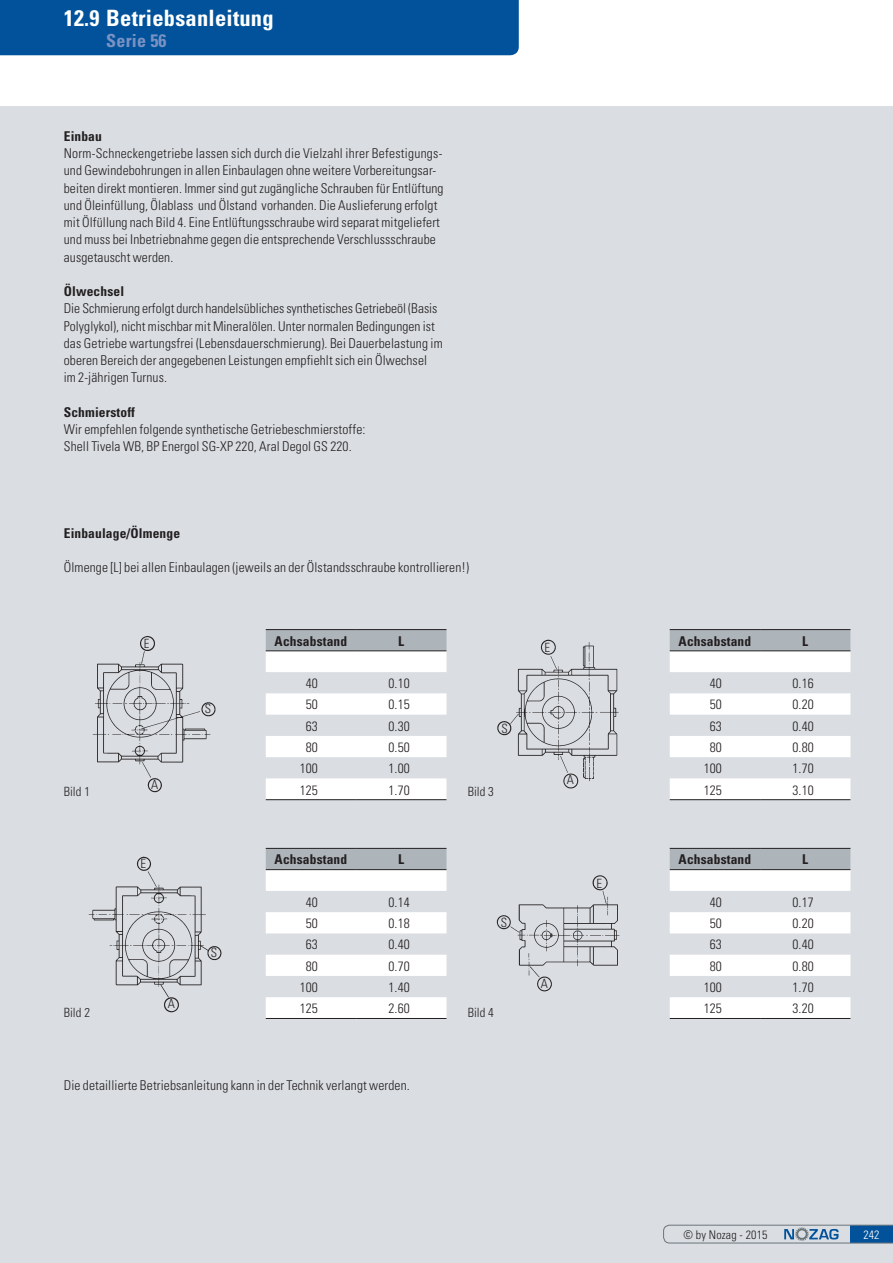
<style>
.page{position:relative;width:893px;height:1263px;background:#fff}
.page>*{position:absolute;margin:0;border:0;box-sizing:border-box;transform-origin:0 0}
.t1{font:700 condensed 22.5px "Univers";letter-spacing:.01em;color:#fff}
.t2{font:700 condensed 18px "Univers";letter-spacing:.01em;color:#7a92c4}
.t3{font:300 condensed 13.5px/17.2px "Univers";letter-spacing:.01em;color:#231f20}
.t4{font:700 condensed 13.5px "Univers";letter-spacing:.01em;color:#231f20}
.t5{font:300 condensed 12.75px "Univers";letter-spacing:.005em;color:#231f20}
.t6{font:300 condensed 12px "Univers";letter-spacing:.01em;color:#231f20}
.t7{font:300 condensed 12px "Univers";color:#fff}
</style>
<div class="page">
<div style="left:0;top:106px;width:893px;height:1157px;background:#dadee2"></div>
<svg style="left:663px;top:1225px;width:230px;height:18px"></svg>
<div style="left:0;top:0;width:519px;height:55px;background:#01529a"></div>
<img style="left:92px;top:636px;width:124px;height:157px">
<img style="left:88px;top:856px;width:134px;height:157px">
<img style="left:498px;top:640px;width:120px;height:149px">
<img style="left:496px;top:875px;width:124px;height:117px">
<svg style="left:670px;top:849px;width:180px;height:169px"></svg>
<hr style="left:670px;top:848px;width:90px;height:1px;background:#231f20">
<hr style="left:760px;top:848px;width:90px;height:1px;background:#231f20">
<hr style="left:670px;top:869px;width:90px;height:1px;background:#231f20">
<hr style="left:760px;top:869px;width:90px;height:1px;background:#231f20">
<hr style="left:670px;top:1018px;width:90px;height:1px;background:#231f20">
<hr style="left:760px;top:1018px;width:90px;height:1px;background:#231f20">
<svg style="left:266px;top:630px;width:180px;height:169px"></svg>
<hr style="left:266px;top:799px;width:90px;height:1px;background:#231f20">
<hr style="left:356px;top:799px;width:90px;height:1px;background:#231f20">
<hr style="left:266px;top:629px;width:90px;height:1px;background:#231f20">
<hr style="left:356px;top:629px;width:90px;height:1px;background:#231f20">
<hr style="left:266px;top:651px;width:90px;height:1px;background:#231f20">
<hr style="left:356px;top:651px;width:90px;height:1px;background:#231f20">
<svg style="left:266px;top:849px;width:180px;height:169px"></svg>
<hr style="left:266px;top:1018px;width:90px;height:1px;background:#231f20">
<hr style="left:356px;top:1018px;width:90px;height:1px;background:#231f20">
<hr style="left:266px;top:848px;width:90px;height:1px;background:#231f20">
<hr style="left:356px;top:848px;width:90px;height:1px;background:#231f20">
<hr style="left:266px;top:869px;width:90px;height:1px;background:#231f20">
<hr style="left:356px;top:869px;width:90px;height:1px;background:#231f20">
<svg style="left:670px;top:630px;width:180px;height:169px"></svg>
<hr style="left:670px;top:799px;width:90px;height:1px;background:#231f20">
<hr style="left:760px;top:799px;width:90px;height:1px;background:#231f20">
<hr style="left:670px;top:629px;width:90px;height:1px;background:#231f20">
<hr style="left:760px;top:629px;width:90px;height:1px;background:#231f20">
<hr style="left:670px;top:651px;width:90px;height:1px;background:#231f20">
<hr style="left:760px;top:651px;width:90px;height:1px;background:#231f20">
<h1 class="t1" style="left:64px;top:4px;width:211px">12.9 Betriebsanleitung</h1>
<h2 class="t2" style="left:106px;top:29px;width:62px">Serie 56</h2>
<p class="t4" style="left:64px;top:128px;width:40px">Einbau</p>
<p class="t3" style="left:64px;top:144px;width:381px">Norm-Schneckengetriebe lassen sich durch die Vielzahl ihrer Befestigungs‑ und Gewindebohrungen in allen Einbaulagen ohne weitere Vorbereitungsar&shy;beiten direkt montieren. Immer sind gut zugängliche Schrauben für Entlüftung und Öleinfüllung, Ölablass und Ölstand vorhanden. Die Auslieferung erfolgt mit Ölfüllung nach Bild 4. Eine Entlüftungsschraube wird separat mitgeliefert und muss bei Inbetriebnahme gegen die entsprechende Verschlussschraube ausgetauscht werden.</p>
<p class="t4" style="left:64px;top:283px;width:62px">Ölwechsel</p>
<p class="t3" style="left:64px;top:300px;width:380px">Die Schmierung erfolgt durch handelsübliches synthetisches Getriebeöl (Basis Polyglykol), nicht mischbar mit Mineralölen. Unter normalen Bedingungen ist das Getriebe wartungsfrei (Lebensdauerschmierung). Bei Dauerbelastung im oberen Bereich der angegebenen Leistungen empfiehlt sich ein Ölwechsel im 2-jährigen Turnus.</p>
<p class="t4" style="left:64px;top:404px;width:73px">Schmierstoff</p>
<p class="t3" style="left:64px;top:421px;width:303px">Wir empfehlen folgende synthetische Getriebeschmierstoffe:<br>Shell Tivela WB, BP Energol SG-XP 220, Aral Degol GS 220.</p>
<p class="t4" style="left:64px;top:524px;width:118px">Einbaulage/Ölmenge</p>
<p class="t3" style="left:64px;top:558px;width:407px">Ölmenge [L] bei allen Einbaulagen (jeweils an der Ölstandsschraube kontrollieren!)</p>
<p class="t5" style="left:64px;top:784px;width:28px">Bild 1</p>
<p class="t5" style="left:144px;top:636px;width:7px">E</p>
<p class="t5" style="left:151px;top:777px;width:9px">A</p>
<p class="t5" style="left:205px;top:701px;width:8px">S</p>
<p class="t4" style="left:275px;top:632px;width:74px">Achsabstand</p>
<p class="t4" style="left:398px;top:632px;width:7px">L</p>
<p class="t3" style="left:306px;top:675px;width:14px">40</p>
<p class="t3" style="left:388px;top:675px;width:23px">0.10</p>
<p class="t3" style="left:306px;top:696px;width:14px">50</p>
<p class="t3" style="left:388px;top:696px;width:23px">0.15</p>
<p class="t3" style="left:306px;top:717px;width:14px">63</p>
<p class="t3" style="left:388px;top:717px;width:23px">0.30</p>
<p class="t3" style="left:306px;top:738px;width:14px">80</p>
<p class="t3" style="left:388px;top:738px;width:23px">0.50</p>
<p class="t3" style="left:300px;top:760px;width:20px">100</p>
<p class="t3" style="left:388px;top:760px;width:23px">1.00</p>
<p class="t3" style="left:300px;top:781px;width:20px">125</p>
<p class="t3" style="left:388px;top:781px;width:23px">1.70</p>
<p class="t5" style="left:501px;top:721px;width:8px">S</p>
<p class="t5" style="left:468px;top:784px;width:28px">Bild 3</p>
<p class="t5" style="left:64px;top:1005px;width:28px">Bild 2</p>
<p class="t5" style="left:141px;top:856px;width:7px">E</p>
<p class="t5" style="left:168px;top:996px;width:9px">A</p>
<p class="t5" style="left:211px;top:945px;width:8px">S</p>
<p class="t4" style="left:275px;top:851px;width:74px">Achsabstand</p>
<p class="t4" style="left:398px;top:851px;width:7px">L</p>
<p class="t3" style="left:306px;top:893px;width:14px">40</p>
<p class="t3" style="left:388px;top:893px;width:23px">0.14</p>
<p class="t3" style="left:306px;top:915px;width:14px">50</p>
<p class="t3" style="left:388px;top:915px;width:23px">0.18</p>
<p class="t3" style="left:306px;top:936px;width:14px">63</p>
<p class="t3" style="left:388px;top:936px;width:23px">0.40</p>
<p class="t3" style="left:306px;top:957px;width:14px">80</p>
<p class="t3" style="left:388px;top:957px;width:23px">0.70</p>
<p class="t3" style="left:300px;top:978px;width:20px">100</p>
<p class="t3" style="left:388px;top:978px;width:23px">1.40</p>
<p class="t3" style="left:300px;top:1000px;width:20px">125</p>
<p class="t3" style="left:388px;top:1000px;width:23px">2.60</p>
<p class="t3" style="left:64px;top:1076px;width:348px">Die detaillierte Betriebsanleitung kann in der Technik verlangt werden.</p>
<p class="t5" style="left:501px;top:915px;width:8px">S</p>
<p class="t5" style="left:468px;top:1005px;width:28px">Bild 4</p>
<p class="t5" style="left:544px;top:640px;width:7px">E</p>
<p class="t5" style="left:567px;top:772px;width:9px">A</p>
<p class="t5" style="left:541px;top:976px;width:9px">A</p>
<p class="t5" style="left:596px;top:875px;width:7px">E</p>
<p class="t4" style="left:679px;top:632px;width:74px">Achsabstand</p>
<p class="t4" style="left:802px;top:632px;width:7px">L</p>
<p class="t3" style="left:710px;top:675px;width:14px">40</p>
<p class="t3" style="left:792px;top:675px;width:23px">0.16</p>
<p class="t3" style="left:710px;top:696px;width:14px">50</p>
<p class="t3" style="left:792px;top:696px;width:23px">0.20</p>
<p class="t3" style="left:710px;top:717px;width:14px">63</p>
<p class="t3" style="left:792px;top:717px;width:23px">0.40</p>
<p class="t3" style="left:710px;top:738px;width:14px">80</p>
<p class="t3" style="left:792px;top:738px;width:23px">0.80</p>
<p class="t3" style="left:704px;top:760px;width:20px">100</p>
<p class="t3" style="left:792px;top:760px;width:23px">1.70</p>
<p class="t3" style="left:704px;top:781px;width:20px">125</p>
<p class="t3" style="left:792px;top:781px;width:23px">3.10</p>
<p class="t4" style="left:679px;top:851px;width:74px">Achsabstand</p>
<p class="t4" style="left:802px;top:851px;width:7px">L</p>
<p class="t3" style="left:710px;top:893px;width:14px">40</p>
<p class="t3" style="left:792px;top:893px;width:23px">0.17</p>
<p class="t3" style="left:710px;top:915px;width:14px">50</p>
<p class="t3" style="left:792px;top:915px;width:23px">0.20</p>
<p class="t3" style="left:710px;top:936px;width:14px">63</p>
<p class="t3" style="left:792px;top:936px;width:23px">0.40</p>
<p class="t3" style="left:710px;top:957px;width:14px">80</p>
<p class="t3" style="left:792px;top:957px;width:23px">0.80</p>
<p class="t3" style="left:704px;top:978px;width:20px">100</p>
<p class="t3" style="left:792px;top:978px;width:23px">1.70</p>
<p class="t3" style="left:704px;top:1000px;width:20px">125</p>
<p class="t3" style="left:792px;top:1000px;width:23px">3.20</p>
<p class="t6" style="left:683px;top:1227px;width:86px">© by Nozag - 2015</p>
<p class="t7" style="left:863px;top:1227px;width:18px">242</p>
</div>
